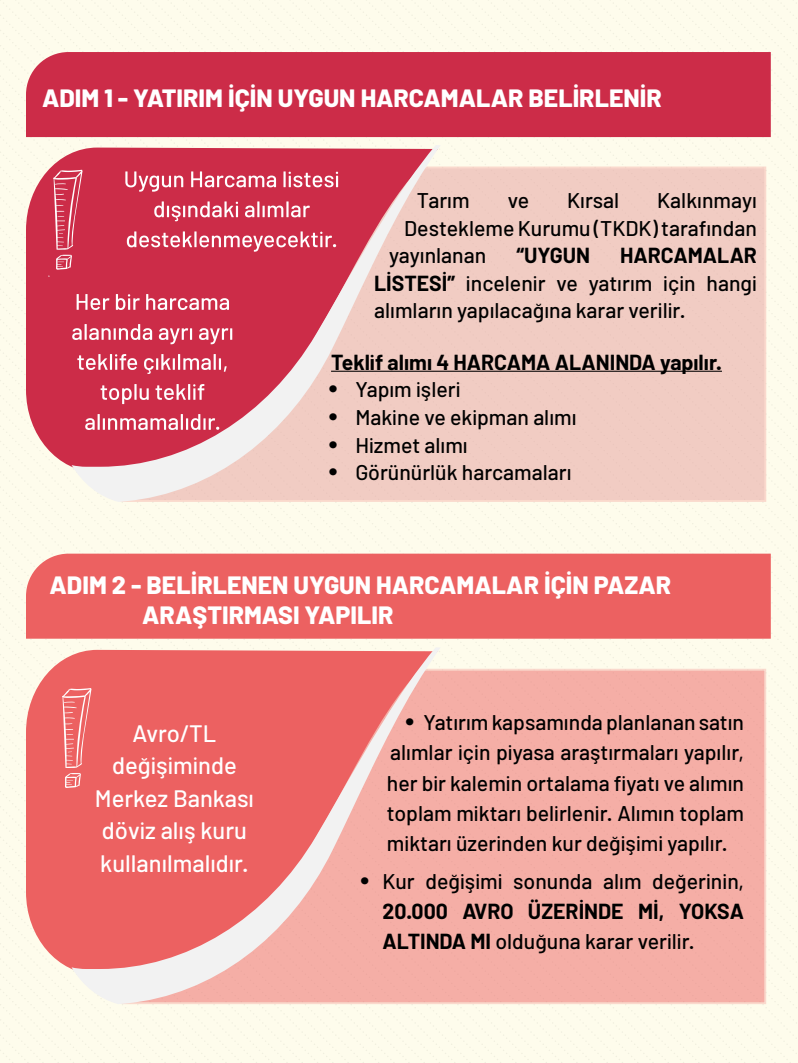
<style>
.page{position:relative;width:798px;height:1063px;background:#fff}
.page>*{position:absolute;margin:0;border:0;box-sizing:border-box;transform-origin:0 0}
.t1{font:800 25px/30px "Barlow";color:#fff}
.t2{font:500 23.75px/32.5px "Barlow";color:#fff;text-align:center}
.t3{font:500 21.25px/30px "Barlow";color:#000;text-align:justify}
.t4{font:700 21.25px "Barlow";color:#000}
.s1{font-weight:700}
.s2{font-size:30px}
</style>
<div class="page">
<div style="left:0;top:0;width:797px;height:1063px;background:#fefcec"></div>
<div style="left:70px;top:669px;width:696px;height:336px;background:#f5aea6"></div>
<svg style="left:26px;top:651px;width:45px;height:324px;fill:#ec6161"></svg>
<svg style="left:71px;top:648px;width:369px;height:356px;background:#ef8784"></svg>
<svg style="left:62px;top:688px;width:30px;height:100px;background:#ef7d7d"></svg>
<div style="left:26px;top:554px;width:744px;height:85px;background:#ec6161"></div>
<div style="left:70px;top:166px;width:696px;height:337px;background:#f1ccc3"></div>
<svg style="left:26px;top:149px;width:46px;height:324px;fill:#cc2c48"></svg>
<svg style="left:72px;top:145px;width:368px;height:357px;background:#de7f8a"></svg>
<svg style="left:53px;top:170px;width:30px;height:100px;background:#d55269"></svg>
<div style="left:26px;top:52px;width:744px;height:85px;background:#cc2c48"></div>
<svg style="left:85px;top:414px;width:134px;height:16px;background:#dc6f82"></svg>
<svg style="left:100px;top:384px;width:104px;height:20px;background:#d96277"></svg>
<svg style="left:77px;top:354px;width:149px;height:20px;background:#d96277"></svg>
<svg style="left:72px;top:324px;width:160px;height:20px;background:#d86075"></svg>
<svg style="left:77px;top:294px;width:152px;height:16px;background:#db6c7f"></svg>
<svg style="left:127px;top:231px;width:209px;height:21px;background:#d85f74"></svg>
<svg style="left:154px;top:201px;width:156px;height:20px;background:#d96378"></svg>
<svg style="left:125px;top:171px;width:213px;height:21px;background:#d85e74"></svg>
<hr style="left:331px;top:371px;width:390px;height:1px;background:#000">
<p class="t1" style="left:42px;top:83px;width:621px">ADIM 1 - YATIRIM İÇİN UYGUN HARCAMALAR BELİRLENİR</p>
<p class="t3" style="left:416px;top:185px;width:54px">Tarım</p>
<p class="t3" style="left:507px;top:185px;width:23px">ve</p>
<p class="t3" style="left:567px;top:185px;width:54px">Kırsal</p>
<p class="t3" style="left:657px;top:185px;width:101px">Kalkınmayı</p>
<p class="t3" style="left:404px;top:213px;width:354px">Destekleme Kurumu (TKDK) tarafından</p>
<p class="t3" style="left:389px;top:240px;width:99px">yayınlanan</p>
<p class="t4" style="left:516px;top:242px;width:75px">“UYGUN</p>
<p class="t3" style="left:374px;top:241px;width:384px;line-height:27.5px;text-indent:246px"><span class="s1">HARCAMALAR LİSTESİ”</span> incelenir ve yatırım için hangi alımların yapılacağına karar verilir.</p>
<p class="t4" style="left:331px;top:349px;width:392px">Teklif alımı 4 HARCAMA ALANINDA yapılır.</p>
<p class="t3" style="left:328px;top:374px;width:133px"><span class="s2">•</span> Yapım işleri</p>
<p class="t3" style="left:328px;top:402px;width:249px"><span class="s2">•</span> Makine ve ekipman alımı</p>
<p class="t3" style="left:328px;top:430px;width:141px"><span class="s2">•</span> Hizmet alımı</p>
<p class="t3" style="left:328px;top:457px;width:244px"><span class="s2">•</span> Görünürlük harcamaları</p>
<p class="t1" style="left:142px;top:570px;width:530px;text-indent:-93px">ADIM 2 - BELİRLENEN UYGUN HARCAMALAR İÇİN PAZAR<br>ARAŞTIRMASI YAPILIR</p>
<p class="t2" style="left:95px;top:717px;width:161px">Avro/TL değişiminde<br>Merkez Bankası döviz alış kuru kullanılmalıdır.</p>
<p class="t3" style="left:387px;top:707px;width:358px;text-indent:18px"><span class="s2">•</span> Yatırım kapsamında planlanan satın alımlar için piyasa araştırmaları yapılır, her bir kalemin ortalama fiyatı ve alımın toplam miktarı belirlenir. Alımın toplam miktarı üzerinden kur değişimi yapılır.</p>
<p class="t3" style="left:382px;top:866px;width:363px;text-indent:-22px"><span class="s2">•</span> Kur değişimi sonunda alım değerinin, <span class="s1">20.000 AVRO ÜZERİNDE Mİ, YOKSA ALTINDA MI</span> olduğuna karar verilir.</p>
</div>
